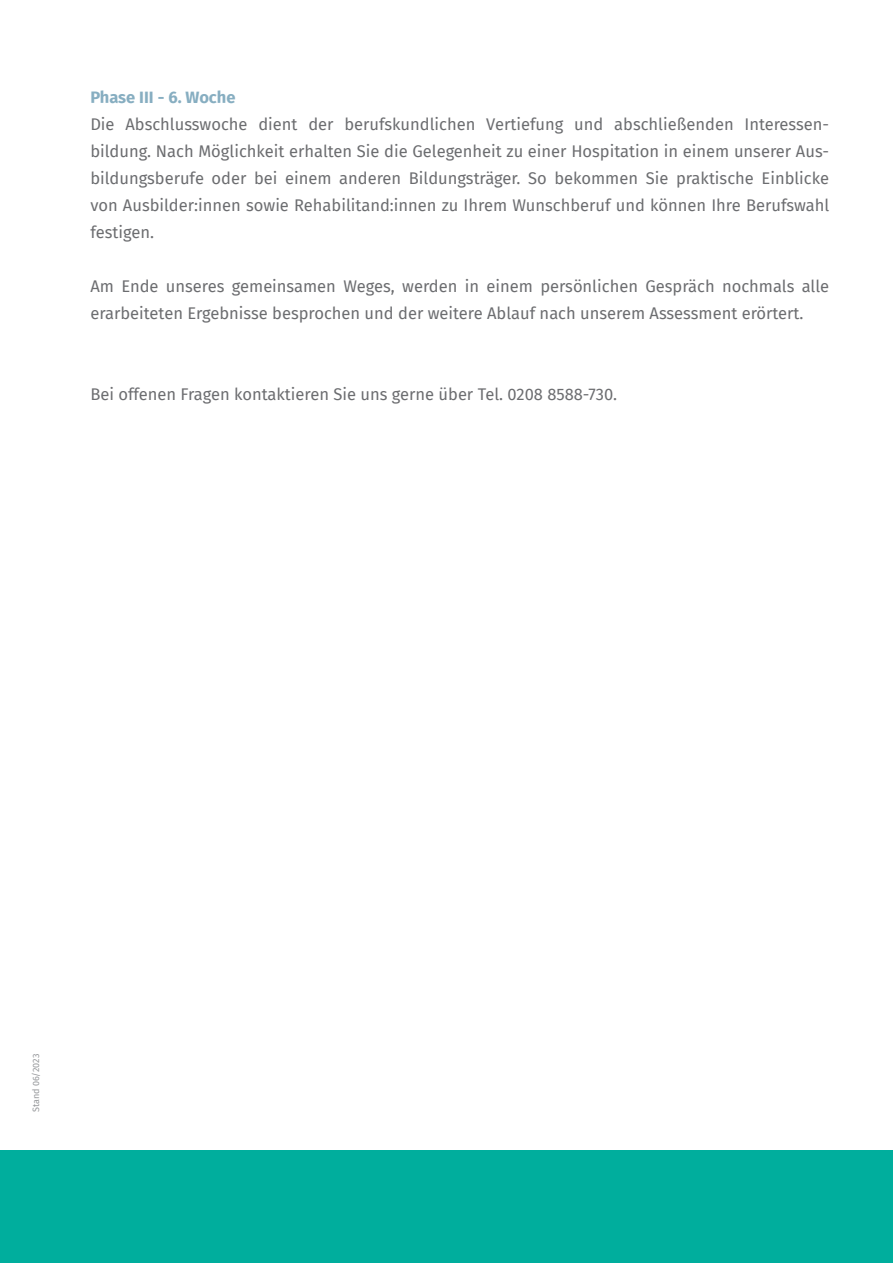
<style>
.page{position:relative;width:893px;height:1263px;background:#fff}
.page>*{position:absolute;margin:0;border:0;box-sizing:border-box;transform-origin:0 0}
.t1{font:16.5px/27px "Fira Sans";color:#6c6d70;text-align:justify}
.t2{font:700 16.5px "Fira Sans";color:#87aec1}
.t3{font:9px "Fira Sans";color:#95979a}
</style>
<div class="page">
<div style="left:0;top:1150px;width:893px;height:113px;background:#00ae9d"></div>
<p class="t2" style="left:90px;top:83px;width:147px">Phase III - 6. Woche</p>
<p class="t1" style="left:90px;top:110px;width:740px">Die Abschlusswoche dient der berufskundlichen Vertiefung und abschließenden Interessen&shy;bildung. Nach Möglichkeit erhalten Sie die Gelegenheit zu einer Hospitation in einem unserer Aus&shy;bildungsberufe oder bei einem anderen Bildungsträger. So bekommen Sie praktische Einblicke von Ausbilder:innen sowie Rehabilitand:innen zu Ihrem Wunschberuf und können Ihre Berufswahl festigen.</p>
<p class="t1" style="left:90px;top:272px;width:740px">Am Ende unseres gemeinsamen Weges, werden in einem persönlichen Gespräch nochmals alle erarbeiteten Ergebnisse besprochen und der weitere Ablauf nach unserem Assessment erörtert.</p>
<p class="t1" style="left:90px;top:380px;width:528px">Bei offenen Fragen kontaktieren Sie uns gerne über Tel. 0208 8588-730.</p>
<p class="t3" style="left:29px;top:1112px;width:60px;rotate:-90deg">Stand 06/2023</p>
</div>
